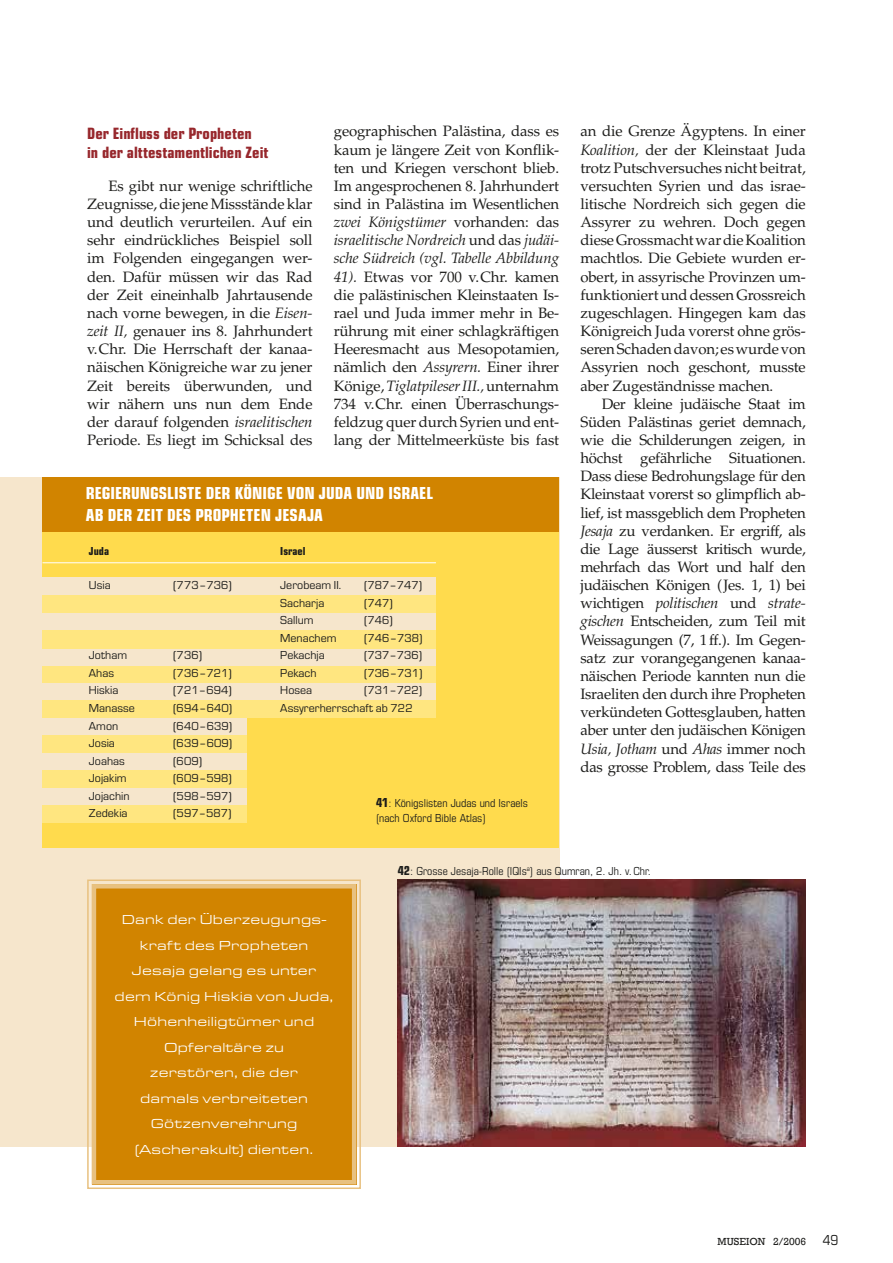
<style>
.page{position:relative;width:893px;height:1263px;background:#fff}
.page>*{position:absolute;margin:0;border:0;box-sizing:border-box;transform-origin:0 0}
.Normal_2006_2_MA3_in{font:18px/21.6px "Eurostile Con Hea";color:#fff}
.untertitel_2006_2_MA{font:16.95px/19.2px "Eurostile Con Hea";color:#97272c}
.body_txt_2006_2_MA3{font:15px/18.1px "Palatino LT Std";letter-spacing:-.01em;color:#1d1d1b;text-align:justify}
.untertitel_2006_2_MA-2{font:13.5px/25.5px "Eurostile Ext";letter-spacing:.015em;color:#fff;text-align:center}
.Hormone-Kasten_2006{font:12px "Eurostile";color:#1d1d1b}
.bildverweis_2_2006_2{font:12px/15px "Eurostile Con";color:#1d1d1b}
.Hormone-Kasten_2006-2{font:12px "Eurostile Con Hea";color:#1d1d1b}
.t1{font:10.5px "Rockwell";color:#1d1d1b}
.s1{font-style:italic}
.s2{font-family:"Eurostile Con Hea";font-size:13.5px}
.s3{font-family:"Eurostile Con";font-size:15px}
</style>
<div class="page">
<div style="left:0;top:477px;width:559px;height:669px;background:#f6e6cc"></div>
<svg style="left:86px;top:879px;width:276px;height:310px;background:#d38a0d"></svg>
<div style="left:92px;top:884px;width:264px;height:300px;border:4px solid #e8c180"></div>
<div style="left:43px;top:507px;width:516px;height:341px;background:#ffdb4d"></div>
<div style="left:43px;top:648px;width:393px;height:18px;background:#f6e6cc"></div>
<div style="left:43px;top:612px;width:393px;height:18px;background:#f6e6cc"></div>
<div style="left:43px;top:577px;width:393px;height:18px;background:#f6e6cc"></div>
<div style="left:43px;top:595px;width:393px;height:17px;background:#ffe680"></div>
<div style="left:43px;top:630px;width:393px;height:18px;background:#ffe680"></div>
<div style="left:43px;top:477px;width:516px;height:55px;background:#d18400"></div>
<hr style="left:43px;top:562px;width:393px;height:1px;background:#fff">
<div style="left:43px;top:666px;width:393px;height:17px;background:#ffe680"></div>
<div style="left:43px;top:753px;width:204px;height:17px;background:#f6e6cc"></div>
<div style="left:43px;top:718px;width:204px;height:18px;background:#f6e6cc"></div>
<div style="left:43px;top:683px;width:393px;height:17px;background:#f6e6cc"></div>
<div style="left:43px;top:700px;width:393px;height:18px;background:#ffe680"></div>
<div style="left:43px;top:736px;width:204px;height:17px;background:#ffe680"></div>
<div style="left:43px;top:788px;width:204px;height:17px;background:#f6e6cc"></div>
<div style="left:43px;top:770px;width:204px;height:18px;background:#ffe680"></div>
<div style="left:43px;top:805px;width:204px;height:18px;background:#ffe680"></div>
<img style="left:398px;top:880px;width:408px;height:266px">
<p class="body_txt_2006_2_MA3" style="left:334px;top:122px;width:227px">geographischen Palästina, dass es kaum je längere Zeit von Konflik&shy;ten und Kriegen verschont blieb.<br>Im angesprochenen 8. Jahrhundert sind in Palästina im Wesentlichen <span class="s1">zwei Königstümer</span> vorhanden: das <span class="s1">israelitische Nordreich</span> und das <span class="s1">judäi&shy;sche Südreich (vgl. Tabelle Abbildung 41).</span> Etwas vor 700 v.Chr. kamen die palästinischen Kleinstaaten Is&shy;rael und Juda immer mehr in Be&shy;rührung mit einer schlagkräftigen Heeresmacht aus Mesopotamien, nämlich den <span class="s1">Assyrern.</span> Einer ihrer Könige, <span class="s1">Tiglatpileser III.,</span> unternahm 734 v.Chr. einen Überraschungs&shy;feldzug quer durch Syrien und ent&shy;lang der Mittelmeerküste bis fast</p>
<p class="body_txt_2006_2_MA3" style="left:580px;top:122px;width:227px">an die Grenze Ägyptens. In einer <span class="s1">Koalition,</span> der der Kleinstaat Juda trotz Putschversuches nicht beitrat, versuchten Syrien und das israe&shy;litische Nordreich sich gegen die Assyrer zu wehren. Doch gegen diese Grossmacht war die Koalition machtlos. Die Gebiete wurden er&shy;obert, in assyrische Provinzen um&shy;funktioniert und dessen Grossreich zugeschlagen. Hingegen kam das Königreich Juda vorerst ohne grös&shy;seren Schaden davon; es wurde von Assyrien noch geschont, musste aber Zugeständnisse machen.</p>
<p class="untertitel_2006_2_MA" style="left:87px;top:123px;width:183px">Der Einfluss der Propheten<br>in der alttestamentlichen Zeit</p>
<p class="body_txt_2006_2_MA3" style="left:87px;top:177px;width:227px;text-indent:21px">Es gibt nur wenige schriftliche Zeugnisse, die jene Missstände klar und deutlich verurteilen. Auf ein sehr eindrückliches Beispiel soll im Folgenden eingegangen wer&shy;den. Dafür müssen wir das Rad der Zeit eineinhalb Jahrtausende nach vorne bewegen, in die <span class="s1">Eisen&shy;zeit II,</span> genauer ins 8. Jahrhundert v.Chr. Die Herrschaft der kanaa&shy;näischen Königreiche war zu jener Zeit bereits überwunden, und wir nähern uns nun dem Ende der darauf folgenden <span class="s1">israelitischen </span>Periode. Es liegt im Schicksal des</p>
<p class="body_txt_2006_2_MA3" style="left:580px;top:395px;width:227px;text-indent:21px">Der kleine judäische Staat im Süden Palästinas geriet demnach, wie die Schilderungen zeigen, in höchst gefährliche Situationen.<br>Dass diese Bedrohungslage für den Kleinstaat vorerst so glimpflich ab&shy;lief, ist massgeblich dem Propheten <span class="s1">Jesaja</span> zu verdanken. Er ergriff, als die Lage äusserst kritisch wurde, mehrfach das Wort und half den judäischen Königen (Jes. 1, 1) bei wichtigen <span class="s1">politischen</span> und <span class="s1">strate&shy;gischen</span> Entscheiden, zum Teil mit Weissagungen (7, 1ff.). Im Gegen&shy;satz zur vorangegangenen kanaa&shy;näischen Periode kannten nun die Israeliten den durch ihre Propheten verkündeten Gottesglauben, hatten aber unter den judäischen Königen <span class="s1">Usia, Jotham</span> und <span class="s1">Ahas</span> immer noch das grosse Problem, dass Teile des</p>
<p class="Normal_2006_2_MA3_in" style="left:86px;top:481px;width:349px">REGIERUNGSLISTE DER KÖNIGE VON JUDA UND ISRAEL<br>AB DER ZEIT DES PROPHETEN JESAJA</p>
<p class="Hormone-Kasten_2006-2" style="left:89px;top:542px;width:22px">Juda</p>
<p class="Hormone-Kasten_2006-2" style="left:280px;top:542px;width:27px">Israel</p>
<p class="Hormone-Kasten_2006" style="left:89px;top:577px;width:23px">Usia</p>
<p class="Hormone-Kasten_2006" style="left:173px;top:577px;width:60px">(773–736)</p>
<p class="Hormone-Kasten_2006" style="left:280px;top:577px;width:62px">Jerobeam II.</p>
<p class="Hormone-Kasten_2006" style="left:364px;top:577px;width:60px">(787–747)</p>
<p class="Hormone-Kasten_2006" style="left:280px;top:595px;width:46px">Sacharja</p>
<p class="Hormone-Kasten_2006" style="left:364px;top:595px;width:30px">(747)</p>
<p class="Hormone-Kasten_2006" style="left:280px;top:612px;width:35px">Sallum</p>
<p class="Hormone-Kasten_2006" style="left:364px;top:612px;width:30px">(746)</p>
<p class="Hormone-Kasten_2006" style="left:280px;top:630px;width:58px">Menachem</p>
<p class="Hormone-Kasten_2006" style="left:364px;top:630px;width:60px">(746–738)</p>
<p class="Hormone-Kasten_2006" style="left:89px;top:647px;width:40px">Jotham</p>
<p class="Hormone-Kasten_2006" style="left:173px;top:647px;width:30px">(736)</p>
<p class="Hormone-Kasten_2006" style="left:280px;top:647px;width:46px">Pekachja</p>
<p class="Hormone-Kasten_2006" style="left:364px;top:647px;width:60px">(737–736)</p>
<p class="Hormone-Kasten_2006" style="left:89px;top:665px;width:27px">Ahas</p>
<p class="Hormone-Kasten_2006" style="left:173px;top:665px;width:60px">(736–721)</p>
<p class="Hormone-Kasten_2006" style="left:280px;top:665px;width:38px">Pekach</p>
<p class="Hormone-Kasten_2006" style="left:364px;top:665px;width:60px">(736–731)</p>
<p class="Hormone-Kasten_2006" style="left:89px;top:682px;width:31px">Hiskia</p>
<p class="Hormone-Kasten_2006" style="left:173px;top:682px;width:60px">(721–694)</p>
<p class="Hormone-Kasten_2006" style="left:280px;top:682px;width:33px">Hosea</p>
<p class="Hormone-Kasten_2006" style="left:364px;top:682px;width:60px">(731–722)</p>
<p class="Hormone-Kasten_2006" style="left:89px;top:700px;width:47px">Manasse</p>
<p class="Hormone-Kasten_2006" style="left:173px;top:700px;width:60px">(694–640)</p>
<p class="Hormone-Kasten_2006" style="left:280px;top:700px;width:134px">Assyrerherrschaft ab 722</p>
<p class="Hormone-Kasten_2006" style="left:89px;top:718px;width:31px">Amon</p>
<p class="Hormone-Kasten_2006" style="left:173px;top:718px;width:60px">(640–639)</p>
<p class="Hormone-Kasten_2006" style="left:89px;top:735px;width:27px">Josia</p>
<p class="Hormone-Kasten_2006" style="left:173px;top:735px;width:60px">(639–609)</p>
<p class="Hormone-Kasten_2006" style="left:89px;top:753px;width:37px">Joahas</p>
<p class="Hormone-Kasten_2006" style="left:173px;top:753px;width:30px">(609)</p>
<p class="Hormone-Kasten_2006" style="left:89px;top:770px;width:39px">Jojakim</p>
<p class="Hormone-Kasten_2006" style="left:173px;top:770px;width:60px">(609–598)</p>
<p class="Hormone-Kasten_2006" style="left:89px;top:788px;width:42px">Jojachin</p>
<p class="Hormone-Kasten_2006" style="left:173px;top:788px;width:60px">(598–597)</p>
<p class="Hormone-Kasten_2006" style="left:89px;top:805px;width:40px">Zedekia</p>
<p class="Hormone-Kasten_2006" style="left:173px;top:805px;width:60px">(597–587)</p>
<p class="bildverweis_2_2006_2" style="left:376px;top:794px;width:153px"><span class="s2">41</span>: Königslisten Judas und Israels (nach Oxford Bible Atlas)</p>
<p class="untertitel_2006_2_MA-2" style="left:115px;top:906px;width:220px">Dank der Überzeugungs&shy;kraft des Propheten<br>Jesaja gelang es unter dem König Hiskia von Juda,<br>Höhenheiligtümer und<br>Opferaltäre zu<br>zerstören, die der<br>damals verbreiteten<br>Götzenverehrung (Ascherakult) dienten.</p>
<p class="bildverweis_2_2006_2" style="left:398px;top:863px;width:255px"><span class="s2">42</span>: Grosse Jesaja-Rolle (IQIs<sup>a</sup>) aus Qumran, 2. Jh. v.Chr.</p>
<p class="t1" style="left:718px;top:1235px;width:122px">MUSEION 2/2006 <span class="s3">49</span></p>
</div>
